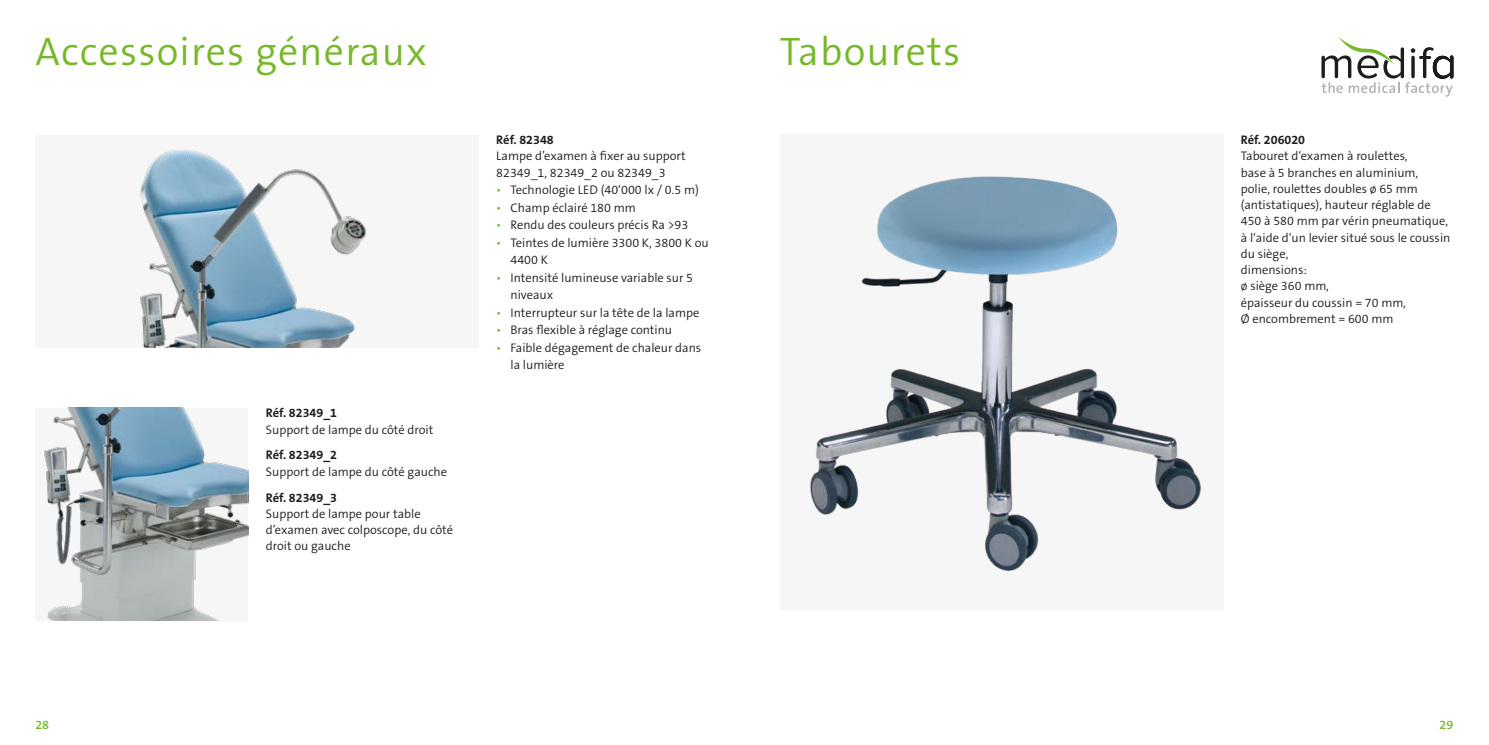
<style>
.page{position:relative;width:1489px;height:745px;background:#fff}
.page>*{position:absolute;margin:0;border:0;box-sizing:border-box;transform-origin:0 0}
.t1{font:300 40px "The Sans B W4";letter-spacing:.03em;color:#76b82a}
.t2{font:300 12.5px/16.2px "The Sans B W4";color:#1d1d1b}
.t3{font:700 12.5px "The Sans B W7";color:#1d1d1b}
.t4{font:600 12.5px "The Sans B W6";color:#76b82a}
.s1{color:#76b82a}
</style>
<div class="page">
<svg style="left:1321px;top:37px;width:132px;height:60px"></svg>
<img style="left:43px;top:407px;width:205px;height:213px">
<div style="left:35px;top:135px;width:443px;height:212px;background:#f6f6f6"></div>
<img style="left:140px;top:150px;width:226px;height:197px">
<img style="left:810px;top:176px;width:392px;height:396px">
<h1 class="t1" style="left:35px;top:26px;width:393px">Accessoires généraux</h1>
<h1 class="t1" style="left:780px;top:26px;width:182px">Tabourets</h1>
<p class="t3" style="left:266px;top:404px;width:73px">Réf. 82349_1</p>
<p class="t2" style="left:266px;top:421px;width:169px">Support de lampe du côté droit</p>
<p class="t3" style="left:266px;top:447px;width:73px">Réf. 82349_2</p>
<p class="t2" style="left:266px;top:463px;width:183px">Support de lampe du côté gauche</p>
<p class="t3" style="left:266px;top:489px;width:73px">Réf. 82349_3</p>
<p class="t2" style="left:266px;top:505px;width:189px">Support de lampe pour table d’examen avec colposcope, du côté droit ou gauche</p>
<p class="t3" style="left:496px;top:132px;width:59px">Réf. 82348</p>
<p class="t2" style="left:496px;top:148px;width:191px">Lampe d’examen à fixer au support<br>82349_1, 82349_2 ou 82349_3</p>
<p class="t2" style="left:496px;top:182px;width:204px"><span class="s1">•</span> Technologie LED (40‘000 lx / 0.5 m)</p>
<p class="t2" style="left:496px;top:199px;width:141px"><span class="s1">•</span> Champ éclairé 180 mm</p>
<p class="t2" style="left:496px;top:217px;width:193px"><span class="s1">•</span> Rendu des couleurs précis Ra &gt;93</p>
<p class="t2" style="left:510px;top:233px;width:200px;line-height:17.5px;text-indent:-14px"><span class="s1">•</span> Teintes de lumière 3300 K, 3800 K ou<br>4400 K</p>
<p class="t2" style="left:510px;top:268px;width:184px;line-height:17.5px;text-indent:-14px"><span class="s1">•</span> Intensité lumineuse variable sur 5 niveaux</p>
<p class="t2" style="left:496px;top:304px;width:204px"><span class="s1">•</span> Interrupteur sur la tête de la lampe</p>
<p class="t2" style="left:496px;top:322px;width:177px"><span class="s1">•</span> Bras flexible à réglage continu</p>
<p class="t2" style="left:510px;top:338px;width:192px;line-height:17.5px;text-indent:-14px"><span class="s1">•</span> Faible dégagement de chaleur dans la lumière</p>
<p class="t3" style="left:1240px;top:132px;width:66px">Réf. 206020</p>
<p class="t2" style="left:1240px;top:148px;width:211px">Tabouret d‘examen à roulettes,<br>base à 5 branches en aluminium, polie, roulettes doubles ø 65 mm (antistatiques), hauteur réglable de<br>450 à 580 mm par vérin pneumatique, à l‘aide d‘un levier situé sous le coussin du siège,<br>dimensions:<br>ø siège 360 mm,<br>épaisseur du coussin = 70 mm,<br>Ø encombrement = 600 mm</p>
<p class="t4" style="left:35px;top:716px;width:15px">28</p>
<p class="t4" style="left:1439px;top:716px;width:15px">29</p>
</div>
